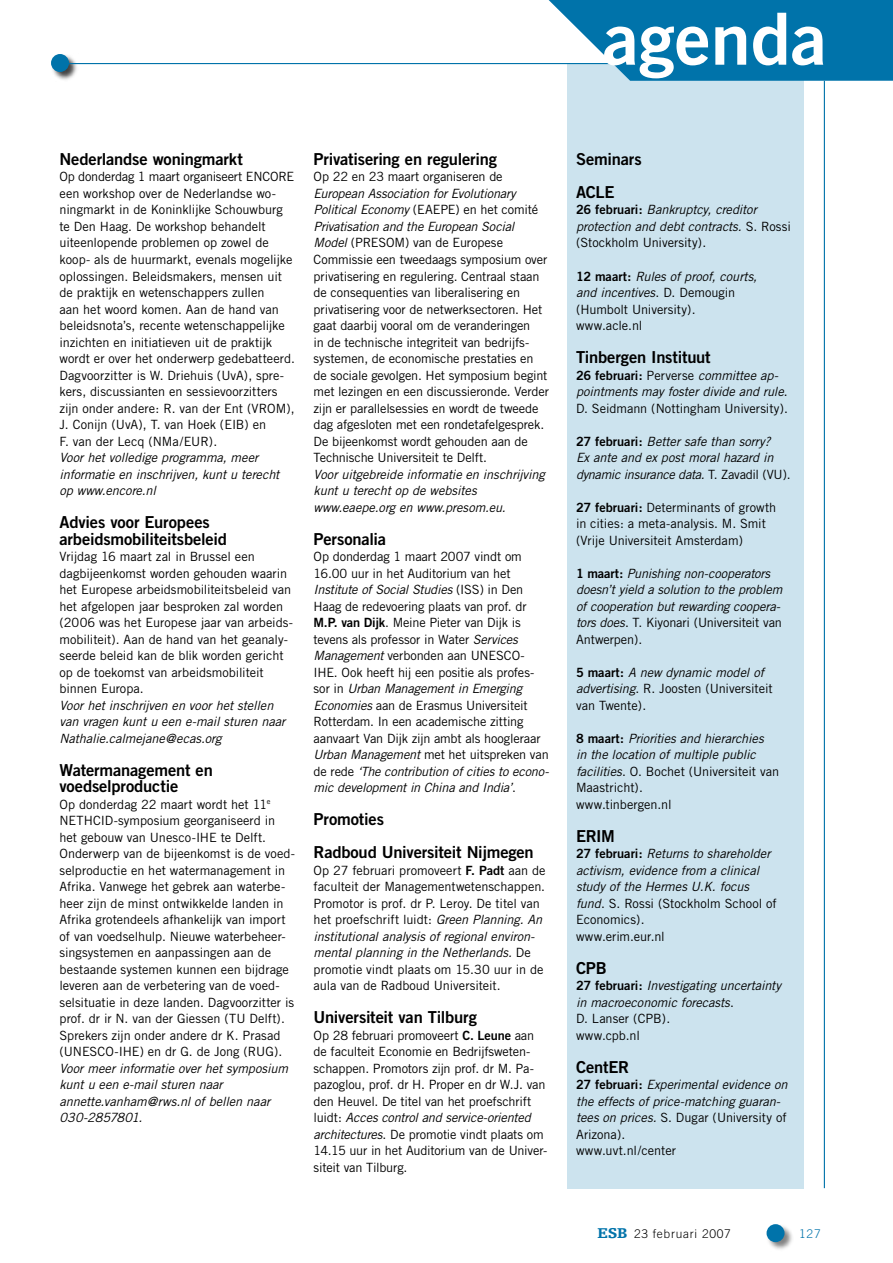
<style>
.page{position:relative;width:893px;height:1263px;background:#fff}
.page>*{position:absolute;margin:0;border:0;box-sizing:border-box;transform-origin:0 0}
.t1{font:72px "Trade Gothic Bold Two";color:#fff}
.t2{font:16.5px/33px "Trade Gothic Bold Two";letter-spacing:-.01em;color:#000}
.t3{font:12.75px/16.5px "Trade Gothic";letter-spacing:-.005em;color:#000}
.t4{font:italic 12.75px/16.5px "Trade Gothic";letter-spacing:-.005em;color:#000}
.t5{font:300 12px "Trade Gothic";letter-spacing:.06em;color:#000}
.t6{font:300 12px "Trade Gothic";color:#0073aa}
.s1{font-style:italic}
.s2{font-family:"Trade Gothic Bold Two"}
.s3{font-family:"Trade Gothic Bold Two";font-style:normal}
.s4{font-style:normal}
.s5{font-family:"Egyptienne F";font-weight:900;font-size:15px;color:#0073aa}
</style>
<div class="page">
<div style="left:766px;top:1223px;width:28px;height:29px;background:#000;opacity:.5"></div>
<div style="left:766px;top:1224px;width:18px;height:18px;background:#0073aa;border-radius:50%"></div>
<div style="left:567px;top:63px;width:237px;height:1125px;background:#cce3ee"></div>
<div style="left:50px;top:53px;width:29px;height:29px;background:#000;opacity:.75"></div>
<div style="left:51px;top:54px;width:18px;height:18px;background:#0073aa;border-radius:50%"></div>
<hr style="left:824px;top:81px;width:1px;height:1107px;background:#0073aa">
<hr style="left:69px;top:63px;width:554px;height:1px;background:#0073aa">
<svg style="left:536px;top:0;width:357px;height:81px"></svg>
<h1 class="t1" style="left:603px;top:-6px;width:226px">agenda</h1>
<p class="t2" style="left:60px;top:142px;width:185px">Nederlandse woningmarkt</p>
<p class="t3" style="left:60px;top:169px;width:237px">Op donderdag 1 maart organiseert ENCORE een workshop over de Nederlandse wo&shy;ningmarkt in de Koninklijke Schouwburg te Den Haag. De workshop behandelt uiteenlopende problemen op zowel de koop- als de huurmarkt, evenals mogelijke oplossingen. Beleidsmakers, mensen uit de praktijk en wetenschappers zullen<br>aan het woord komen. Aan de hand van beleidsnota’s, recente wetenschappelijke inzichten en initiatieven uit de praktijk wordt er over het onderwerp gedebatteerd.<br>Dagvoorzitter is W. Driehuis (UvA), spre&shy;kers, discussianten en sessievoorzitters zijn onder andere: R. van der Ent (VROM), J. Conijn (UvA), T. van Hoek (EIB) en<br>F. van der Lecq (NMa/EUR).</p>
<p class="t4" style="left:60px;top:449px;width:221px">Voor het volledige programma, meer informatie en inschrijven, kunt u terecht op www.encore.nl</p>
<p class="t2" style="left:60px;top:514px;width:169px;line-height:16.5px">Advies voor Europees arbeidsmobiliteitsbeleid</p>
<p class="t3" style="left:60px;top:548px;width:235px">Vrijdag 16 maart zal in Brussel een dagbijeenkomst worden gehouden waarin het Europese arbeidsmobiliteitsbeleid van het afgelopen jaar besproken zal worden (2006 was het Europese jaar van arbeids&shy;mobiliteit). Aan de hand van het geanaly&shy;seerde beleid kan de blik worden gericht op de toekomst van arbeidsmobiliteit binnen Europa.</p>
<p class="t4" style="left:60px;top:697px;width:227px">Voor het inschrijven en voor het stellen van vragen kunt u een e-mail sturen naar<br>Nathalie.calmejane@ecas.org</p>
<p class="t2" style="left:60px;top:761px;width:155px;line-height:16.5px">Watermanagement en voedselproductie</p>
<p class="t3" style="left:60px;top:796px;width:237px">Op donderdag 22 maart wordt het 11<sup>e </sup>NETHCID-symposium georganiseerd in het gebouw van Unesco-IHE te Delft.<br>Onderwerp van de bijeenkomst is de voed&shy;selproductie en het watermanagement in Afrika. Vanwege het gebrek aan waterbe&shy;heer zijn de minst ontwikkelde landen in Afrika grotendeels afhankelijk van import of van voedselhulp. Nieuwe waterbeheer&shy;singsystemen en aanpassingen aan de bestaande systemen kunnen een bijdrage leveren aan de verbetering van de voed&shy;selsituatie in deze landen. Dagvoorzitter is prof. dr ir N. van der Giessen (TU Delft).<br>Sprekers zijn onder andere dr K. Prasad (UNESCO-IHE) en dr G. de Jong (RUG).</p>
<p class="t4" style="left:60px;top:1060px;width:230px">Voor meer informatie over het symposium kunt u een e-mail sturen naar annette.vanham@rws.nl of bellen naar<br>030-2857801.</p>
<p class="t2" style="left:314px;top:142px;width:185px">Privatisering en regulering</p>
<p class="t3" style="left:314px;top:169px;width:191px">Op 22 en 23 maart organiseren de</p>
<p class="t3" style="left:314px;top:185px;width:237px"><span class="s1">European Association for Evolutionary Political Economy</span> (EAEPE) en het comité <span class="s1">Privatisation and the European Social Model</span> (PRESOM) van de Europese Commissie een tweedaags symposium over privatisering en regulering. Centraal staan de consequenties van liberalisering en privatisering voor de netwerksectoren. Het gaat daarbij vooral om de veranderingen<br>in de technische integriteit van bedrijfs&shy;systemen, de economische prestaties en de sociale gevolgen. Het symposium begint met lezingen en een discussieronde. Verder zijn er parallelsessies en wordt de tweede dag afgesloten met een rondetafelgesprek.<br>De bijeenkomst wordt gehouden aan de Technische Universiteit te Delft.</p>
<p class="t4" style="left:314px;top:466px;width:233px">Voor uitgebreide informatie en inschrijving kunt u terecht op de websites www.eaepe.org en www.presom.eu.</p>
<p class="t2" style="left:314px;top:522px;width:74px">Personalia</p>
<p class="t3" style="left:314px;top:548px;width:237px">Op donderdag 1 maart 2007 vindt om 16.00 uur in het Auditorium van het <span class="s1">Institute of Social Studies</span> (ISS) in Den Haag de redevoering plaats van prof. dr <span class="s2">M.P. van Dijk</span>. Meine Pieter van Dijk is tevens als professor in Water <span class="s1">Services Management</span> verbonden aan UNESCO-IHE. Ook heeft hij een positie als profes&shy;sor in <span class="s1">Urban Management in Emerging Economies</span> aan de Erasmus Universiteit Rotterdam. In een academische zitting aanvaart Van Dijk zijn ambt als hoogleraar <span class="s1">Urban Management</span> met het uitspreken van de rede <span class="s1">‘The contribution of cities to econo&shy;mic development in China and India’</span>.</p>
<p class="t2" style="left:314px;top:802px;width:222px">Promoties<br>Radboud Universiteit Nijmegen</p>
<p class="t3" style="left:314px;top:862px;width:233px">Op 27 februari promoveert <span class="s2">F. Padt</span> aan de faculteit der Managementwetenschappen.<br>Promotor is prof. dr P. Leroy. De titel van het proefschrift luidt: <span class="s1">Green Planning. An institutional analysis of regional environ&shy;mental planning in the Netherlands.</span> De promotie vindt plaats om 15.30 uur in de aula van de Radboud Universiteit.</p>
<p class="t2" style="left:314px;top:1000px;width:165px">Universiteit van Tilburg</p>
<p class="t3" style="left:314px;top:1027px;width:235px">Op 28 februari promoveert <span class="s2">C. Leune</span> aan de faculteit Economie en Bedrijfsweten&shy;schappen. Promotors zijn prof. dr M. Pa&shy;pazoglou, prof. dr H. Proper en dr W.J. van den Heuvel. De titel van het proefschrift luidt: <span class="s1">Acces control and service-oriented architectures</span>. De promotie vindt plaats om 14.15 uur in het Auditorium van de Univer&shy;siteit van Tilburg.</p>
<p class="t2" style="left:576px;top:142px;width:67px">Seminars<br>ACLE</p>
<p class="t4" style="left:576px;top:202px;width:216px"><span class="s3">26 februari:</span> Bankruptcy, creditor protection and debt contracts. <span class="s4">S. Rossi (Stockholm University).</span></p>
<p class="t3" style="left:576px;top:268px;width:183px"><span class="s2">12 maart:</span> <span class="s1">Rules of proof, courts, and incentives</span>. D. Demougin (Humbolt University). www.acle.nl</p>
<p class="t2" style="left:576px;top:340px;width:136px">Tinbergen Instituut</p>
<p class="t4" style="left:576px;top:367px;width:213px"><span class="s3">26 februari:</span> <span class="s4">Perverse</span> committee ap&shy;pointments may foster divide and rule<span class="s4">.<br>D. Seidmann (Nottingham University).</span></p>
<p class="t4" style="left:576px;top:433px;width:216px"><span class="s3">27 februari:</span> Better safe than sorry?<br>Ex ante and ex post moral hazard in dynamic insurance data. <span class="s4">T. Zavadil (VU).</span></p>
<p class="t3" style="left:576px;top:499px;width:202px"><span class="s2">27 februari:</span> Determinants of growth in cities: a meta-analysis. M. Smit (Vrije Universiteit Amsterdam)</p>
<p class="t4" style="left:576px;top:565px;width:208px"><span class="s3">1 maart:</span> Punishing non-cooperators doesn’t yield a solution to the problem of cooperation but rewarding coopera&shy;tors does<span class="s4">. T. Kiyonari (Universiteit van Antwerpen).</span></p>
<p class="t3" style="left:576px;top:664px;width:198px"><span class="s2">5 maart:</span> <span class="s1">A new dynamic model of advertising</span>. R. Joosten (Universiteit van Twente).</p>
<p class="t4" style="left:576px;top:730px;width:205px"><span class="s3">8 maart:</span> Priorities and hierarchies<br>in the location of multiple public facilities<span class="s4">. O. Bochet (Universiteit van<br>Maastricht).<br>www.tinbergen.nl</span></p>
<p class="t2" style="left:576px;top:819px;width:40px">ERIM</p>
<p class="t4" style="left:576px;top:845px;width:202px"><span class="s3">27 februari:</span> Returns to shareholder activism, evidence from a clinical study of the Hermes U.K. focus fund<span class="s4">. S. Rossi (Stockholm School of<br>Economics).<br>www.erim.eur.nl</span></p>
<p class="t2" style="left:576px;top:951px;width:32px">CPB</p>
<p class="t4" style="left:576px;top:977px;width:207px"><span class="s3">27 februari:</span> Investigating uncertainty in macroeconomic forecasts<span class="s4">.<br>D. Lanser (CPB).<br>www.cpb.nl</span></p>
<p class="t2" style="left:576px;top:1050px;width:55px">CentER</p>
<p class="t4" style="left:576px;top:1076px;width:213px"><span class="s3">27 februari:</span> Experimental evidence on the effects of price-matching guaran&shy;tees on prices. <span class="s4">S. Dugar (University of<br>Arizona).<br>www.uvt.nl/center</span></p>
<p class="t5" style="left:597px;top:1226px;width:135px"><span class="s5">ESB</span> 23 februari 2007</p>
<p class="t6" style="left:799px;top:1226px;width:23px">127</p>
</div>
